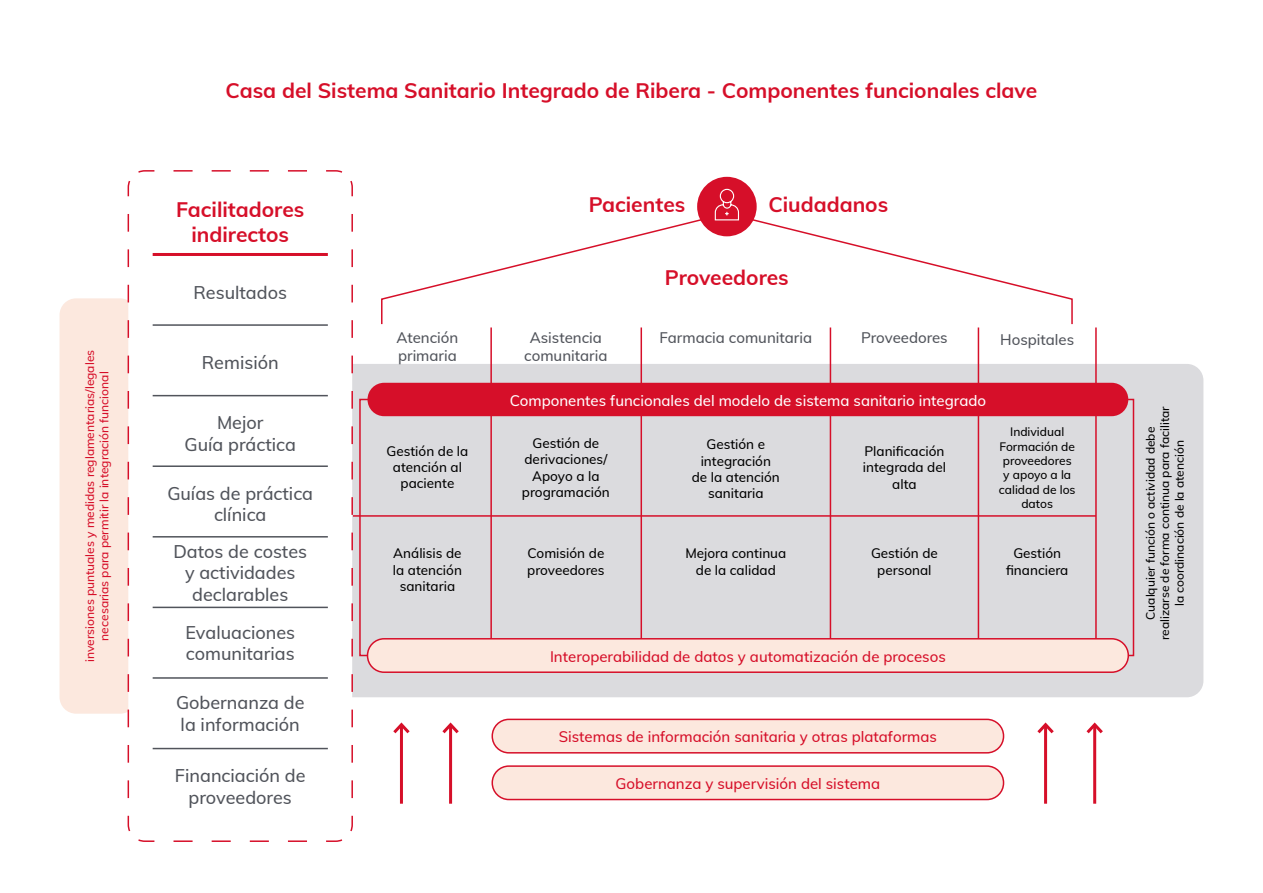
<style>
.page{position:relative;width:1263px;height:893px;background:#fff}
.page>*{position:absolute;margin:0;border:0;box-sizing:border-box;transform-origin:0 0}
.t1{font:700 21px/25.2px "Mulish";color:#d60f29;text-align:center}
.t2{font:500 18px/21.6px "Mulish";color:#51545b;text-align:center}
.t3{font:500 15px "Mulish";color:#d60f29}
.t4{font:500 15px/18px "Mulish";color:#51545b}
.t5{font:500 15px "Mulish";color:#fff}
.t6{font:500 13.5px/16.2px "Mulish";color:#000;text-align:center}
.t7{font:500 12px/14.4px "Mulish";color:#000;text-align:center}
.t8{font:500 12px/14.4px "Mulish";color:#d60f29;text-align:center}
</style>
<div class="page">
<div style="left:333px;top:364px;width:870px;height:333px;background:#dbdbde;border-radius:17px"></div>
<hr style="left:490px;top:327px;width:2px;height:327px;background:#d60f29">
<hr style="left:640px;top:327px;width:2px;height:327px;background:#d60f29">
<hr style="left:830px;top:327px;width:1px;height:327px;background:#d60f29">
<hr style="left:978px;top:327px;width:1px;height:327px;background:#d60f29">
<hr style="left:1095px;top:327px;width:2px;height:327px;background:#d60f29">
<div style="left:367px;top:383px;width:761px;height:33px;background:#d60f29;border-radius:17px"></div>
<hr style="left:353px;top:515px;width:743px;height:2px;background:#d60f29">
<div style="left:359px;top:399px;width:11px;height:257px;border:2px solid #d60f29"></div>
<div style="left:1123px;top:399px;width:11px;height:257px;border:2px solid #d60f29"></div>
<div style="left:367px;top:639px;width:761px;height:33px;background:#fce8de;border-radius:17px"></div>
<div style="left:367px;top:638px;width:762px;height:35px;border:2px solid #d60f29;border-radius:17px"></div>
<div style="left:492px;top:719px;width:511px;height:34px;background:#fce8de;border-radius:17px"></div>
<div style="left:491px;top:719px;width:513px;height:35px;border:2px solid #d60f29;border-radius:17px"></div>
<div style="left:492px;top:766px;width:511px;height:33px;background:#fce8de;border-radius:17px"></div>
<div style="left:491px;top:765px;width:513px;height:35px;border:2px solid #d60f29;border-radius:17px"></div>
<hr style="left:400px;top:725px;width:3px;height:79px;background:#d60f29">
<svg style="left:393px;top:722px;width:17px;height:12px"></svg>
<hr style="left:1044px;top:725px;width:3px;height:79px;background:#d60f29">
<svg style="left:1037px;top:722px;width:17px;height:14px"></svg>
<hr style="left:449px;top:725px;width:3px;height:79px;background:#d60f29">
<svg style="left:442px;top:722px;width:17px;height:14px"></svg>
<hr style="left:1093px;top:725px;width:3px;height:79px;background:#d60f29">
<svg style="left:1086px;top:722px;width:17px;height:14px"></svg>
<div style="left:60px;top:298px;width:77px;height:416px;background:#fce8de;border-radius:17px"></div>
<svg style="left:127px;top:170px;width:227px;height:672px"></svg>
<hr style="left:153px;top:253px;width:175px;height:3px;background:#d60f29">
<hr style="left:153px;top:324px;width:175px;height:2px;background:#51545b">
<hr style="left:153px;top:395px;width:175px;height:1px;background:#51545b">
<hr style="left:153px;top:465px;width:175px;height:2px;background:#51545b">
<hr style="left:153px;top:536px;width:175px;height:2px;background:#51545b">
<hr style="left:153px;top:607px;width:175px;height:1px;background:#51545b">
<hr style="left:153px;top:677px;width:175px;height:2px;background:#51545b">
<hr style="left:153px;top:748px;width:175px;height:1px;background:#51545b">
<svg style="left:381px;top:212px;width:692px;height:113px"></svg>
<div style="left:697px;top:177px;width:60px;height:59px;background:#d60f29;border-radius:50%"></div>
<svg style="left:714px;top:188px;width:26px;height:33px"></svg>
<p class="t8" style="left:82px;top:662px;width:314px;rotate:-90deg">inversiones puntuales y medidas reglamentarias/legales necesarias para permitir la integración funcional</p>
<h1 class="t1" style="left:226px;top:76px;width:813px">Casa del Sistema Sanitario Integrado de Ribera - Componentes funcionales clave</h1>
<h1 class="t1" style="left:176px;top:196px;width:130px">Facilitadores indirectos</h1>
<h2 class="t2" style="left:193px;top:281px;width:95px">Resultados</h2>
<h2 class="t2" style="left:202px;top:351px;width:78px">Remisión</h2>
<h2 class="t2" style="left:185px;top:411px;width:113px">Mejor<br>Guía práctica</h2>
<h2 class="t2" style="left:167px;top:481px;width:147px">Guías de práctica clínica</h2>
<h2 class="t2" style="left:173px;top:540px;width:135px">Datos de costes y actividades declarables</h2>
<h2 class="t2" style="left:185px;top:620px;width:111px;text-align:left">Evaluaciones comunitarias</h2>
<h2 class="t2" style="left:176px;top:691px;width:130px;text-align:left">Gobernanza de la información</h2>
<h2 class="t2" style="left:175px;top:764px;width:132px">Financiación de proveedores</h2>
<p class="t4" style="left:397px;top:327px;width:63px">Atención primaria</p>
<p class="t6" style="left:387px;top:442px;width:83px">Gestión de la atención al paciente</p>
<p class="t6" style="left:393px;top:545px;width:71px">Análisis de la atención sanitaria</p>
<h1 class="t1" style="left:589px;top:190px;width:98px">Pacientes</h1>
<h1 class="t1" style="left:768px;top:190px;width:121px">Ciudadanos</h1>
<h1 class="t1" style="left:665px;top:264px;width:125px">Proveedores</h1>
<p class="t4" style="left:524px;top:327px;width:85px;text-align:center">Asistencia comunitaria</p>
<p class="t4" style="left:659px;top:327px;width:154px">Farmacia comunitaria</p>
<p class="t4" style="left:861px;top:327px;width:88px">Proveedores</p>
<p class="t4" style="left:1000px;top:330px;width:76px">Hospitales</p>
<p class="t5" style="left:510px;top:389px;width:478px">Componentes funcionales del modelo de sistema sanitario integrado</p>
<p class="t6" style="left:522px;top:435px;width:89px">Gestión de derivaciones/<br>Apoyo a la programación</p>
<p class="t6" style="left:527px;top:545px;width:79px;text-align:left">Comisión de proveedores</p>
<p class="t6" style="left:692px;top:436px;width:90px">Gestión e integración de la atención sanitaria</p>
<p class="t6" style="left:685px;top:545px;width:102px">Mejora continua de la calidad</p>
<p class="t6" style="left:863px;top:443px;width:85px">Planificación integrada del alta</p>
<p class="t6" style="left:871px;top:545px;width:68px">Gestión de personal</p>
<p class="t3" style="left:550px;top:645px;width:397px">Interoperabilidad de datos y automatización de procesos</p>
<p class="t3" style="left:559px;top:725px;width:380px">Sistemas de información sanitaria y otras plataformas</p>
<p class="t3" style="left:616px;top:773px;width:266px">Gobernanza y supervisión del sistema</p>
<p class="t7" style="left:999px;top:424px;width:78px">Individual<br>Formación de proveedores y apoyo a la calidad de los datos</p>
<p class="t6" style="left:1006px;top:545px;width:64px">Gestión financiera</p>
<p class="t7" style="left:1143px;top:640px;width:235px;rotate:-90deg">Cualquier función o actividad debe realizarse de forma continua para facilitar la coordinación de la atención</p>
</div>
